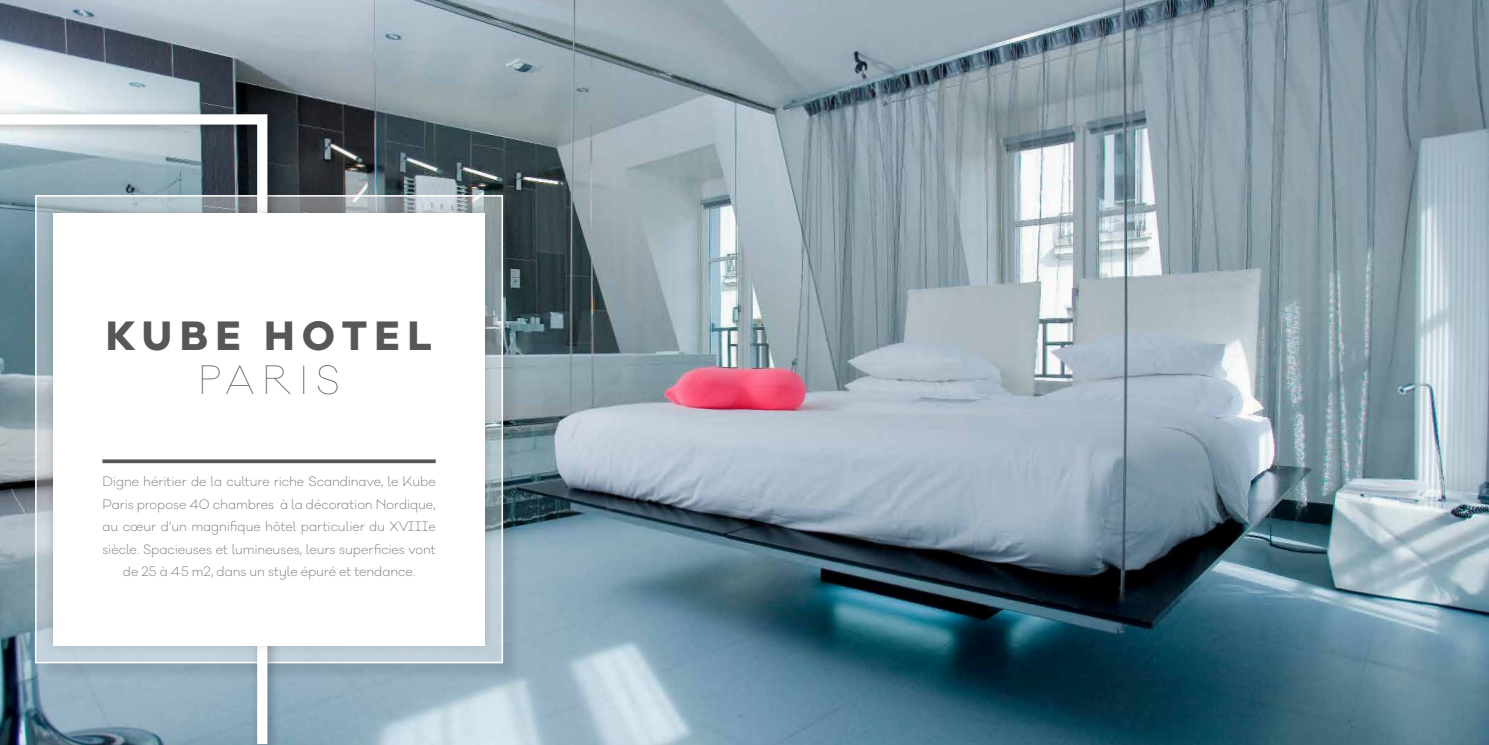
<style>
.page{position:relative;width:1489px;height:745px;background:#fff}
.page>*{position:absolute;margin:0;border:0;box-sizing:border-box;transform-origin:0 0}
.t1{font:800 37.5px "Galano Classic";letter-spacing:.215em;color:#575756}
.t2{font:100 37.5px "Galano Classic";letter-spacing:.205em;color:#575756}
.t3{font:300 12.5px/22.5px "Galano Classic Alt";letter-spacing:-.005em;color:#7c7b7b;text-align:center}
</style>
<div class="page">
<img style="left:0;top:0;width:1488px;height:744px">
<div style="left:38px;top:198px;width:483px;height:483px;background:#000;opacity:.25"></div>
<svg style="left:280px;top:198px;width:220px;height:462px;background:#aab8bf"></svg>
<svg style="left:0;top:109px;width:272px;height:635px;background:#8ba0ac"></svg>
<div style="left:44px;top:203px;width:450px;height:451px;background:#000;opacity:.15"></div>
<div style="left:53px;top:213px;width:432px;height:431px;background:#fff"></div>
<svg style="left:102px;top:459px;width:333px;height:4px"></svg>
<h1 class="t1" style="left:106px;top:310px;width:327px">KUBE HOTEL</h1>
<h1 class="t2" style="left:198px;top:356px;width:143px">PARIS</h1>
<p class="t3" style="left:102px;top:470px;width:335px">Digne héritier de la culture riche Scandinave, le Kube Paris propose 40 chambres à la décoration Nordique, au cœur d’un magnifique hôtel particulier du XVIIIe siècle. Spacieuses et lumineuses, leurs superficies vont de 25 à 45 m2, dans un style épuré et tendance.</p>
</div>
